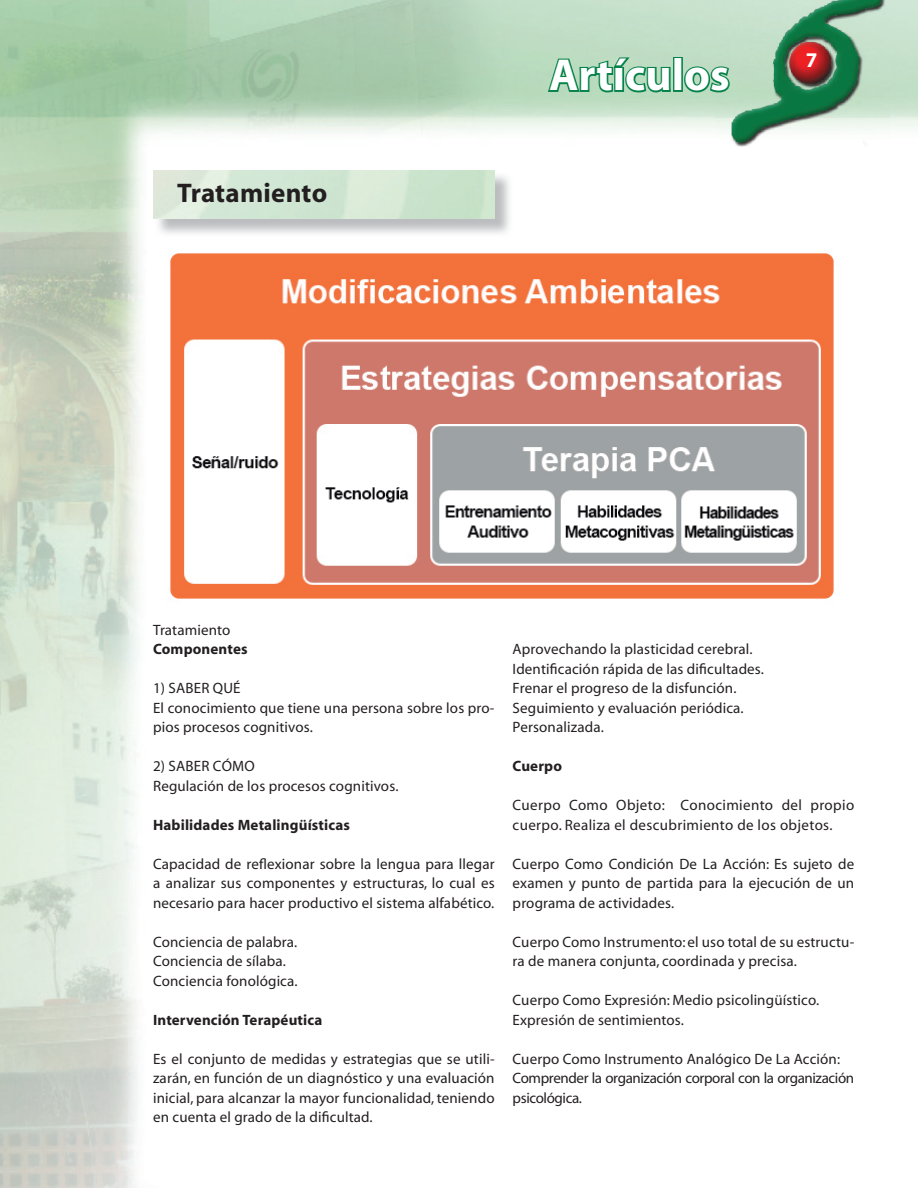
<style>
.page{position:relative;width:918px;height:1188px;background:#fff}
.page>*{position:absolute;margin:0;border:0;box-sizing:border-box;transform-origin:0 0}
.t1{font:700 45px "Myriad";color:#fff}
.t2{font:700 27px "Myriad";letter-spacing:.005em;color:#231f20}
.t3{font:700 21px "Myriad";color:#fff}
.t4{font:15px/19.5px "Myriad";letter-spacing:.01em;color:#231f20}
.t5{font:15px/19.5px "Myriad";letter-spacing:-.025em;color:#231f20}
.t6{font:700 15px "Myriad";letter-spacing:.01em;color:#231f20}
</style>
<div class="page">
<img style="left:716px;top:0;width:174px;height:147px">
<svg style="left:546px;top:55px;width:126px;height:39px;background:#78ba94"></svg>
<div style="left:673px;top:57px;width:10px;height:35px;border:3px solid #06824a"></div>
<svg style="left:683px;top:65px;width:48px;height:29px"></svg>
<img style="left:166px;top:249px;width:674px;height:354px">
<img style="left:153px;top:170px;width:342px;height:48px">
<h2 class="t2" style="left:177px;top:179px;width:152px">Tratamiento</h2>
<h1 class="t1" style="left:549px;top:52px;width:182px">Artículos</h1>
<h3 class="t3" style="left:806px;top:49px;width:13px">7</h3>
<p class="t4" style="left:153px;top:621px;width:79px">Tratamiento</p>
<p class="t6" style="left:153px;top:642px;width:96px">Componentes</p>
<p class="t4" style="left:153px;top:679px;width:343px">1) SABER QUÉ<br>El conocimiento que tiene una persona sobre los pro&shy;pios procesos cognitivos.</p>
<p class="t4" style="left:153px;top:757px;width:247px">2) SABER CÓMO<br>Regulación de los procesos cognitivos.</p>
<p class="t6" style="left:153px;top:817px;width:198px">Habilidades Metalingüísticas</p>
<p class="t4" style="left:153px;top:855px;width:343px;text-align:justify">Capacidad de reflexionar sobre la lengua para llegar a analizar sus componentes y estructuras, lo cual es necesario para hacer productivo el sistema alfabético.</p>
<p class="t4" style="left:153px;top:933px;width:146px">Conciencia de palabra.<br>Conciencia de sílaba.<br>Conciencia fonológica.</p>
<p class="t6" style="left:153px;top:1012px;width:171px">Intervención Terapéutica</p>
<p class="t4" style="left:153px;top:1050px;width:343px;text-align:justify">Es el conjunto de medidas y estrategias que se utili&shy;zarán, en función de un diagnóstico y una evaluación inicial, para alcanzar la mayor funcionalidad, teniendo en cuenta el grado de la dificultad.</p>
<p class="t4" style="left:513px;top:640px;width:253px">Aprovechando la plasticidad cerebral.<br>Identificación rápida de las dificultades.<br>Frenar el progreso de la disfunción.<br>Seguimiento y evaluación periódica.<br>Personalizada.</p>
<p class="t6" style="left:513px;top:758px;width:51px">Cuerpo</p>
<p class="t4" style="left:513px;top:796px;width:343px">Cuerpo Como Objeto: Conocimiento del propio cuerpo. Realiza el descubrimiento de los objetos.</p>
<p class="t4" style="left:513px;top:854px;width:343px;text-align:justify">Cuerpo Como Condición De La Acción: Es sujeto de examen y punto de partida para la ejecución de un programa de actividades.</p>
<p class="t4" style="left:513px;top:932px;width:343px">Cuerpo Como Instrumento: el uso total de su estructu&shy;ra de manera conjunta, coordinada y precisa.</p>
<p class="t4" style="left:513px;top:991px;width:308px">Cuerpo Como Expresión: Medio psicolingüístico.<br>Expresión de sentimientos.</p>
<p class="t5" style="left:513px;top:1049px;width:343px">Cuerpo Como Instrumento Analógico De La Acción:<br>Comprender la organización corporal con la organización psicológica.</p>
</div>
